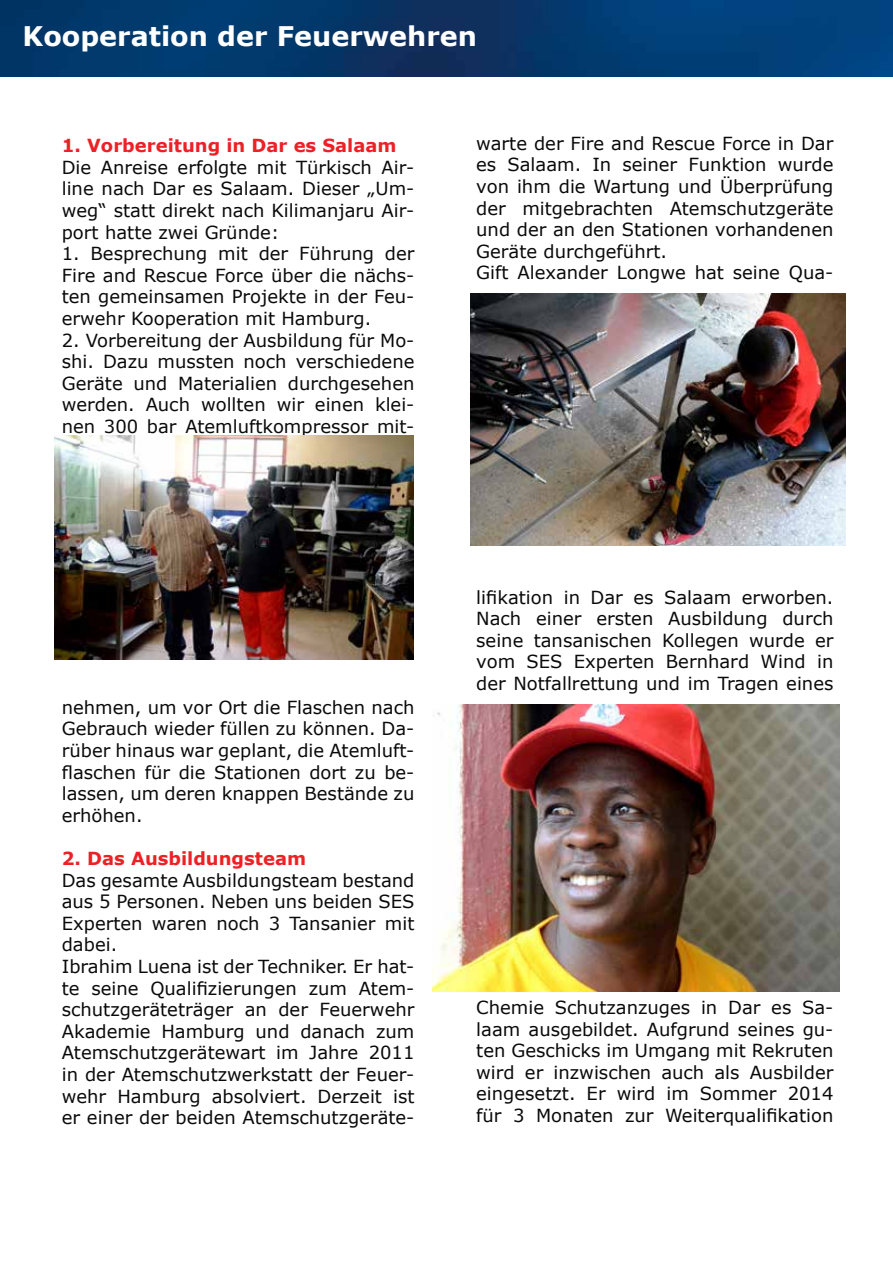
<style>
.page{position:relative;width:893px;height:1263px;background:#fff}
.page>*{position:absolute;margin:0;border:0;box-sizing:border-box;transform-origin:0 0}
.t1{font:700 27px "Verdana";color:#fff}
.t2{font:18px/21.6px "Verdana";color:#0a0a0b;text-align:justify}
.t3{font:700 18px "Verdana";color:#ed2125}
</style>
<div class="page">
<img style="left:0;top:0;width:893px;height:77px">
<img style="left:55px;top:436px;width:358px;height:223px">
<img style="left:471px;top:293px;width:375px;height:252px">
<img style="left:433px;top:705px;width:407px;height:287px">
<h1 class="t1" style="left:23px;top:17px;width:456px">Kooperation der Feuerwehren</h1>
<p class="t3" style="left:62px;top:133px;width:336px">1. Vorbereitung in Dar es Salaam</p>
<p class="t2" style="left:62px;top:156px;width:354px">Die Anreise erfolgte mit Türkisch Air&shy;line nach Dar es Salaam. Dieser „Um&shy;weg“ statt direkt nach Kilimanjaru Air&shy;port hatte zwei Gründe:</p>
<p class="t2" style="left:62px;top:243px;width:354px">1. Besprechung mit der Führung der Fire and Rescue Force über die nächs&shy;ten gemeinsamen Projekte in der Feu&shy;erwehr Kooperation mit Hamburg.</p>
<p class="t2" style="left:62px;top:329px;width:354px">2. Vorbereitung der Ausbildung für Mo&shy;shi. Dazu mussten noch verschiedene Geräte und Materialien durchgesehen werden. Auch wollten wir einen klei&shy;nen 300 bar Atemluftkompressor mit-</p>
<p class="t2" style="left:62px;top:696px;width:354px">nehmen, um vor Ort die Flaschen nach Gebrauch wieder füllen zu können. Da&shy;rüber hinaus war geplant, die Atemluft&shy;flaschen für die Stationen dort zu be&shy;lassen, um deren knappen Bestände zu erhöhen.</p>
<p class="t3" style="left:62px;top:846px;width:246px">2. Das Ausbildungsteam</p>
<p class="t2" style="left:62px;top:869px;width:354px;text-align:left">Das gesamte Ausbildungsteam bestand aus 5 Personen. Neben uns beiden SES Experten waren noch 3 Tansanier mit dabei.<br>Ibrahim Luena ist der Techniker. Er hat&shy;te seine Qualifizierungen zum Atem&shy;schutzgeräteträger an der Feuerwehr Akademie Hamburg und danach zum Atemschutzgerätewart im Jahre 2011 in der Atemschutzwerkstatt der Feuer&shy;wehr Hamburg absolviert. Derzeit ist er einer der beiden Atemschutzgeräte-</p>
<p class="t2" style="left:476px;top:132px;width:359px;text-align:left">warte der Fire and Rescue Force in Dar es Salaam. In seiner Funktion wurde von ihm die Wartung und Überprüfung der mitgebrachten Atemschutzgeräte und der an den Stationen vorhandenen Geräte durchgeführt.<br>Gift Alexander Longwe hat seine Qua-</p>
<p class="t2" style="left:476px;top:586px;width:359px">lifikation in Dar es Salaam erworben.<br>Nach einer ersten Ausbildung durch seine tansanischen Kollegen wurde er vom SES Experten Bernhard Wind in der Notfallrettung und im Tragen eines</p>
<p class="t2" style="left:476px;top:996px;width:359px">Chemie Schutzanzuges in Dar es Sa&shy;laam ausgebildet. Aufgrund seines gu&shy;ten Geschicks im Umgang mit Rekruten wird er inzwischen auch als Ausbilder eingesetzt. Er wird im Sommer 2014 für 3 Monaten zur Weiterqualifikation</p>
</div>
